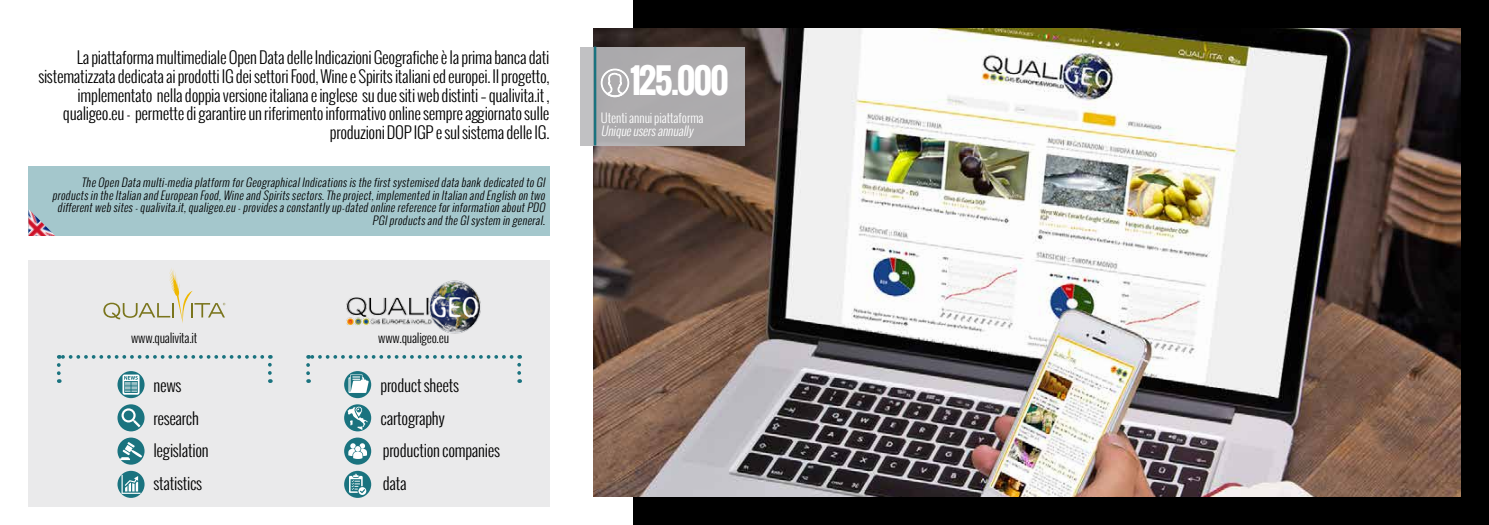
<style>
.page{position:relative;width:1489px;height:525px;background:#fff}
.page>*{position:absolute;margin:0;border:0;box-sizing:border-box;transform-origin:0 0}
.t1{font:700 33.75px "Oswald";letter-spacing:-.07em;color:#fff}
.t2{font:300 16.25px/32.9px "Oswald";letter-spacing:-.02em;color:#000}
.t3{font:300 12.5px "Oswald";letter-spacing:-.02em;color:#000}
.t4{font:300 12.5px "Oswald";letter-spacing:-.01em;color:#fff}
.t5{font:italic 300 12.5px "Oswald";color:#fff}
.t6{font:italic 300 11.25px/12.5px "Oswald";color:#000;text-align:right}
</style>
<div class="page">
<div style="left:28px;top:260px;width:521px;height:246px;background:#eaeaeb"></div>
<div style="left:633px;top:0;width:855px;height:524px;background:#000"></div>
<img style="left:594px;top:28px;width:866px;height:468px">
<div style="left:28px;top:166px;width:521px;height:70px;background:#a4c7cc"></div>
<img style="left:28px;top:210px;width:27px;height:26px">
<img style="left:346px;top:280px;width:135px;height:54px">
<svg style="left:103px;top:268px;width:122px;height:55px"></svg>
<svg style="left:117px;top:371px;width:27px;height:27px"></svg>
<svg style="left:122px;top:374px;width:17px;height:20px"></svg>
<div style="left:117px;top:404px;width:27px;height:27px;background:#1a737f;border-radius:50%"></div>
<svg style="left:121px;top:408px;width:19px;height:19px"></svg>
<svg style="left:117px;top:437px;width:27px;height:27px"></svg>
<svg style="left:120px;top:442px;width:22px;height:18px"></svg>
<svg style="left:117px;top:470px;width:27px;height:27px"></svg>
<svg style="left:121px;top:474px;width:19px;height:19px"></svg>
<div style="left:344px;top:371px;width:27px;height:27px;background:#1a737f;border-radius:50%"></div>
<svg style="left:348px;top:374px;width:20px;height:19px"></svg>
<svg style="left:344px;top:404px;width:27px;height:27px"></svg>
<svg style="left:347px;top:405px;width:21px;height:24px"></svg>
<div style="left:344px;top:437px;width:27px;height:27px;background:#1a737f;border-radius:50%"></div>
<svg style="left:348px;top:443px;width:19px;height:15px"></svg>
<svg style="left:344px;top:470px;width:27px;height:27px"></svg>
<svg style="left:349px;top:473px;width:17px;height:21px"></svg>
<svg style="left:268px;top:355px;width:4px;height:18px"></svg>
<svg style="left:59px;top:355px;width:203px;height:3px"></svg>
<svg style="left:57px;top:365px;width:4px;height:18px"></svg>
<svg style="left:517px;top:355px;width:4px;height:18px"></svg>
<svg style="left:308px;top:355px;width:203px;height:3px"></svg>
<svg style="left:306px;top:365px;width:4px;height:18px"></svg>
<svg style="left:580px;top:47px;width:164px;height:98px;background:#adacae"></svg>
<hr style="left:594px;top:47px;width:2px;height:98px;background:#1a737f">
<svg style="left:600px;top:68px;width:29px;height:29px"></svg>
<p class="t2" style="left:38px;top:48px;width:512px;line-height:18.8px;text-align:right">La piattaforma multimediale Open Data delle Indicazioni Geografiche è la prima banca dati sistematizzata dedicata ai prodotti IG dei settori Food, Wine e Spirits italiani ed europei. Il progetto, implementato nella doppia versione italiana e inglese su due siti web distinti – qualivita.it , qualigeo.eu - permette di garantire un riferimento informativo online sempre aggiornato sulle produzioni DOP IGP e sul sistema delle IG.</p>
<p class="t6" style="left:52px;top:176px;width:497px">The Open Data multi-media platform forGeographicalIndicationsisthe firstsystemised data bank dedicated to GI productsin the Italian and European Food,Wine and Spiritssectors.The project,implemented in Italian and English on two differentweb sites-qualivita.it,qualigeo.eu -providesa constantly up-dated online reference forinformation aboutPDO PGIproductsand the GIsystem in general.</p>
<p class="t3" style="left:131px;top:329px;width:68px">www.qualivita.it</p>
<p class="t3" style="left:378px;top:329px;width:72px">www.qualigeo.eu</p>
<p class="t2" style="left:153px;top:368px;width:57px">news research legislation statistics</p>
<p class="t2" style="left:380px;top:368px;width:121px">product sheets cartography production companies data</p>
<h1 class="t1" style="left:630px;top:56px;width:100px">125.000</h1>
<p class="t4" style="left:601px;top:109px;width:104px">Utenti annui piattaforma</p>
<p class="t5" style="left:601px;top:123px;width:97px">Uniqueusersannually</p>
</div>
